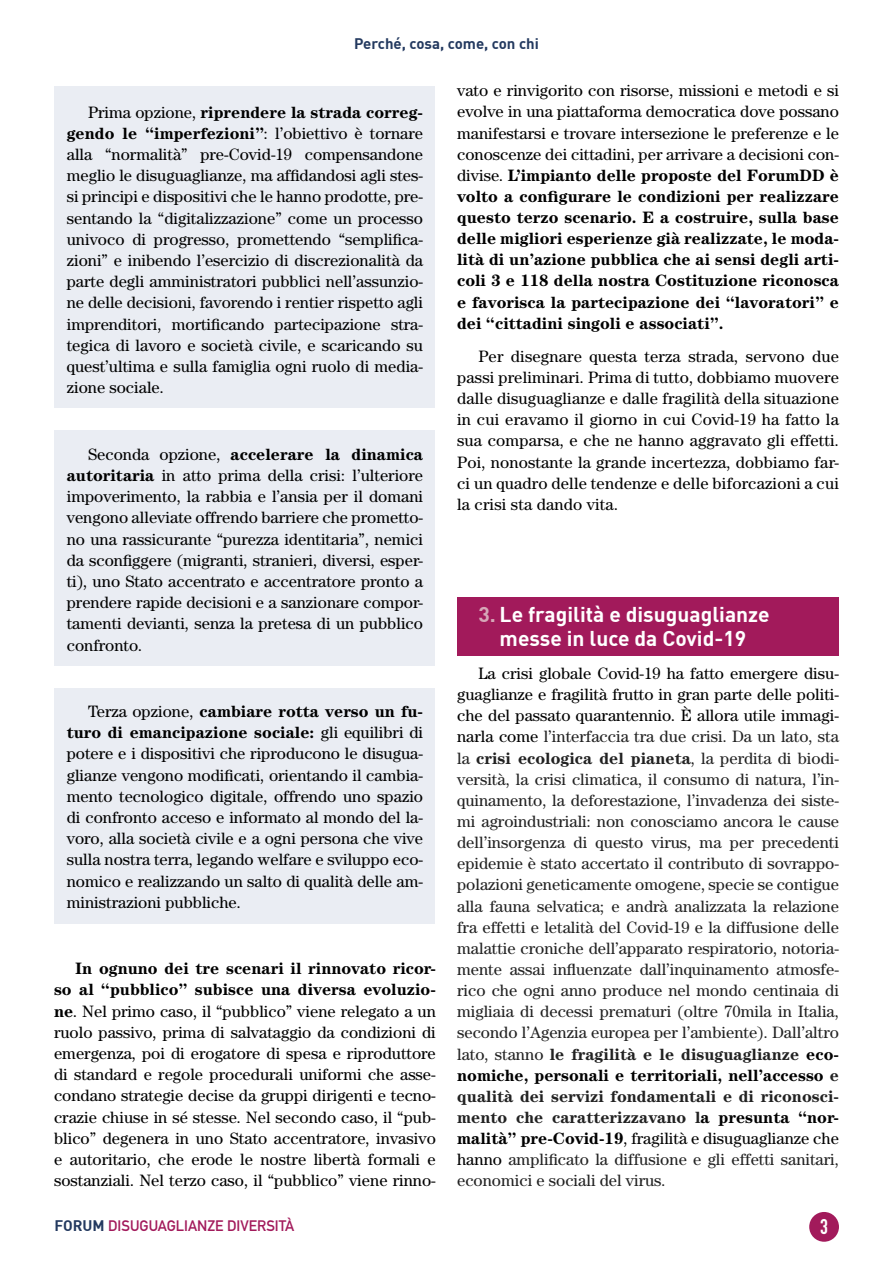
<style>
.page{position:relative;width:893px;height:1263px;background:#fff}
.page>*{position:absolute;margin:0;border:0;box-sizing:border-box;transform-origin:0 0}
.t1{font:700 21px/24.2px "DIN";color:#fff;text-align:center}
.t2{font:21px "DIN Engschrift Std";color:#fff}
.t3{font:16.5px/21.1px "Century Std";color:#000;text-align:justify}
.t4{font:16.5px/21.1px "Century Std";color:#222;text-align:justify}
.t5{font:700 16.5px/21.1px "Century Std";color:#000;text-align:justify}
.t6{font:15px "DIN Mittelschrift Std";color:#a21a5b}
.t7{font:700 15px "DIN";color:#23395f}
.s1{font-weight:700}
.s2{font-family:"DIN";font-weight:700;color:#23395f}
.s3{font-weight:400}
.s4{color:#d6a7b8}
.s5{color:#000}
.s6{font-weight:700;color:#000}
</style>
<div class="page">
<div style="left:809px;top:1212px;width:30px;height:30px;background:#a21a5b;border-radius:50%"></div>
<div style="left:55px;top:86px;width:380px;height:321px;background:#eaedf3"></div>
<div style="left:55px;top:430px;width:380px;height:236px;background:#eaedf3"></div>
<div style="left:55px;top:688px;width:380px;height:236px;background:#eaedf3"></div>
<div style="left:458px;top:597px;width:381px;height:58px;background:#a21a5b"></div>
<p class="t7" style="left:354px;top:34px;width:186px">Perché, cosa, come, con chi</p>
<p class="t3" style="left:67px;top:101px;width:358px;text-indent:21px">Prima opzione, <span class="s1">riprendere la strada correg&shy;gendo le “imperfezioni”</span>: l’obiettivo è tornare alla “normalità” pre-Covid-19 compensandone meglio le disuguaglianze, ma affidandosi agli stes&shy;si principi e dispositivi che le hanno prodotte, pre&shy;sentando la “digitalizzazione” come un processo univoco di progresso, promettendo “semplifica&shy;zioni” e inibendo l’esercizio di discrezionalità da parte degli amministratori pubblici nell’assunzio&shy;ne delle decisioni, favorendo i rentier rispetto agli imprenditori, mortificando partecipazione stra&shy;tegica di lavoro e società civile, e scaricando su quest’ultima e sulla famiglia ogni ruolo di media&shy;zione sociale.</p>
<p class="t3" style="left:67px;top:443px;width:358px;text-indent:21px">Seconda opzione, <span class="s1">accelerare la dinamica autoritaria</span> in atto prima della crisi: l’ulteriore impoverimento, la rabbia e l’ansia per il domani vengono alleviate offrendo barriere che prometto&shy;no una rassicurante “purezza identitaria”, nemici da sconfiggere (migranti, stranieri, diversi, esper&shy;ti), uno Stato accentrato e accentratore pronto a prendere rapide decisioni e a sanzionare compor&shy;tamenti devianti, senza la pretesa di un pubblico confronto.</p>
<p class="t3" style="left:67px;top:700px;width:358px;text-indent:21px">Terza opzione, <span class="s1">cambiare rotta verso un fu&shy;turo di emancipazione sociale:</span> gli equilibri di potere e i dispositivi che riproducono le disugua&shy;glianze vengono modificati, orientando il cambia&shy;mento tecnologico digitale, offrendo uno spazio di confronto acceso e informato al mondo del la&shy;voro, alla società civile e a ogni persona che vive sulla nostra terra, legando welfare e sviluppo eco&shy;nomico e realizzando un salto di qualità delle am&shy;ministrazioni pubbliche.</p>
<p class="t3" style="left:54px;top:958px;width:383px;text-indent:21px"><span class="s1">In ognuno dei tre scenari il rinnovato ricor&shy;so al “pubblico” subisce una diversa evoluzio&shy;ne</span>. Nel primo caso, il “pubblico” viene relegato a un ruolo passivo, prima di salvataggio da condizioni di emergenza, poi di erogatore di spesa e riproduttore di standard e regole procedurali uniformi che asse&shy;condano strategie decise da gruppi dirigenti e tecno&shy;crazie chiuse in sé stesse. Nel secondo caso, il “pub&shy;blico” degenera in uno Stato accentratore, invasivo e autoritario, che erode le nostre libertà formali e sostanziali. Nel terzo caso, il “pubblico” viene rinno-</p>
<p class="t6" style="left:54px;top:1217px;width:241px"><span class="s2">FORUM</span> DISUGUAGLIANZE DIVERSITÀ</p>
<p class="t5" style="left:457px;top:80px;width:383px"><span class="s3">vato e rinvigorito con risorse, missioni e metodi e si evolve in una piattaforma democratica dove possano manifestarsi e trovare intersezione le preferenze e le conoscenze dei cittadini, per arrivare a decisioni con&shy;divise.</span> L’impianto delle proposte del ForumDD è volto a configurare le condizioni per realizzare questo terzo scenario. E a costruire, sulla base delle migliori esperienze già realizzate, le moda&shy;lità di un’azione pubblica che ai sensi degli arti&shy;coli 3 e 118 della nostra Costituzione riconosca e favorisca la partecipazione dei “lavoratori” e dei “cittadini singoli e associati”.</p>
<p class="t3" style="left:457px;top:345px;width:383px;text-indent:21px">Per disegnare questa terza strada, servono due passi preliminari. Prima di tutto, dobbiamo muovere dalle disuguaglianze e dalle fragilità della situazione in cui eravamo il giorno in cui Covid-19 ha fatto la sua comparsa, e che ne hanno aggravato gli effetti.<br>Poi, nonostante la grande incertezza, dobbiamo far&shy;ci un quadro delle tendenze e delle biforcazioni a cui la crisi sta dando vita.</p>
<p class="t1" style="left:478px;top:601px;width:293px"><span class="s4">3.</span> Le fragilità e disuguaglianze messe in luce da Covid-19</p>
<p class="t4" style="left:457px;top:662px;width:383px;text-indent:21px"><span class="s5">La crisi globale Covid-19 ha fatto emergere disu&shy;guaglianze e fragilità frutto in gran parte delle politi&shy;che del passato quarantennio. È allora utile immagi&shy;narla come</span> l’interfaccia tra due crisi. Da un lato, sta la <span class="s1">crisi ecologica del pianeta</span>, la perdita di biodi&shy;versità, la crisi climatica, il consumo di natura, l’in&shy;quinamento, la deforestazione, l’invadenza dei siste&shy;mi agroindustriali: non conosciamo ancora le cause dell’insorgenza di questo virus, ma per precedenti epidemie è stato accertato il contributo di sovrappo&shy;polazioni geneticamente omogene, specie se contigue alla fauna selvatica; e andrà analizzata la relazione fra effetti e letalità del Covid-19 e la diffusione delle malattie croniche dell’apparato respiratorio, notoria&shy;mente assai influenzate dall’inquinamento atmosfe&shy;rico che ogni anno produce nel mondo centinaia di migliaia di decessi prematuri (oltre 70mila in Italia, secondo l’Agenzia europea per l’ambiente). Dall’altro lato, stanno <span class="s1">le fragilità e le disuguaglianze</span> <span class="s6">eco&shy;nomiche, personali e territoriali, nell’accesso</span> <span class="s1">e qualità dei servizi fondamentali e di riconosci&shy;mento che caratterizzavano l</span><span class="s6">a presunta “nor&shy;malità” pre-Covid-19</span><span class="s5">, fragilità e disuguaglianze che hanno</span> amplificato la diffusione e gli effetti sanitari, economici e sociali del virus.</p>
<p class="t2" style="left:820px;top:1214px;width:9px">3</p>
</div>
